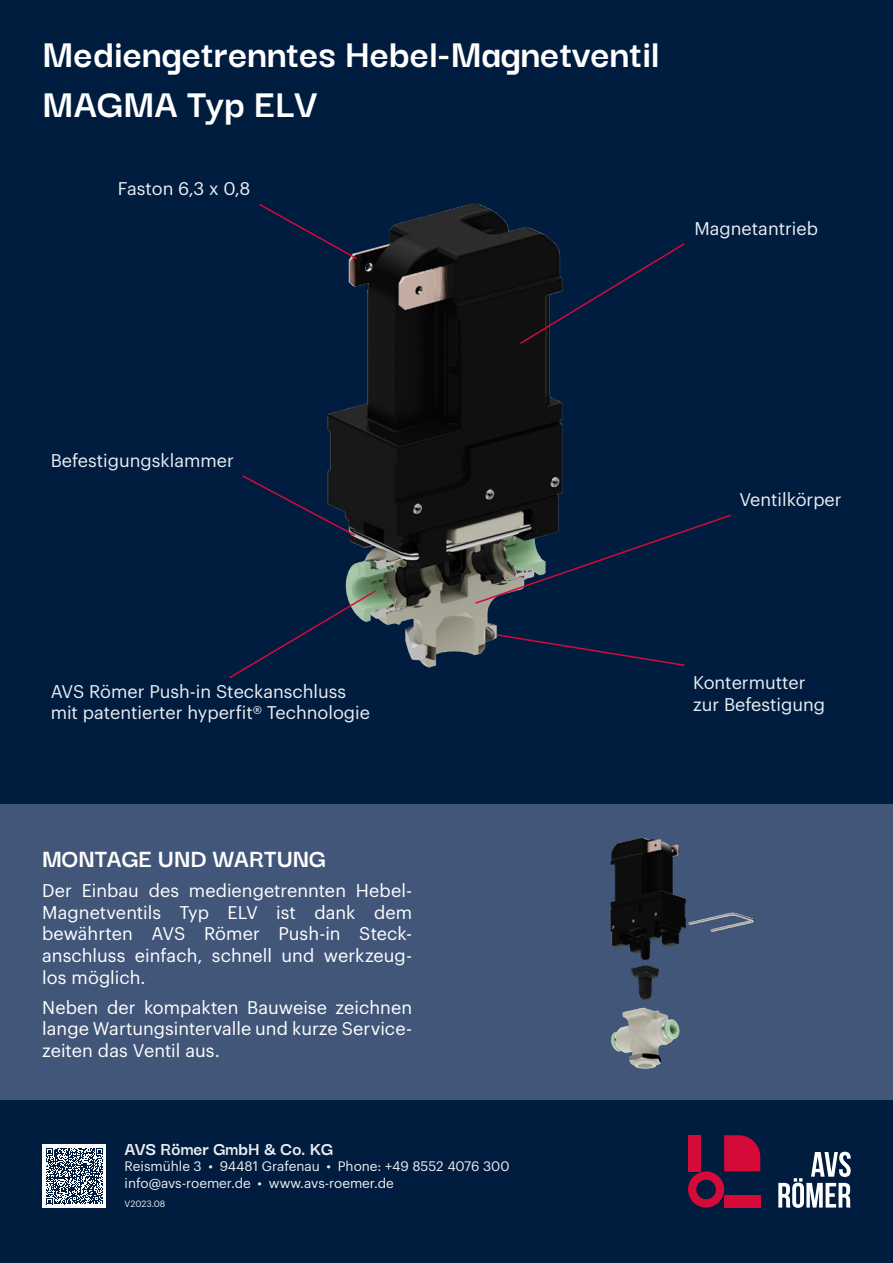
<style>
.page{position:relative;width:893px;height:1263px;background:#001d3f}
.page>*{position:absolute;margin:0;border:0;box-sizing:border-box;transform-origin:0 0}
.t1{font:700 42px/49.5px "Darker Grotesque";color:#fff}
.t2{font:700 27px "Darker Grotesque";color:#fff}
.t3{font:700 19.5px "Darker Grotesque";color:#eceef3}
.t4{font:18px/21.6px "Graphik";letter-spacing:.005em;color:#fff;text-align:justify}
.t5{font:18px/21.6px "Graphik";color:#eceef3}
.t6{font:13.5px/16.2px "Graphik";color:#eceef3}
.t7{font:9px "Graphik";color:#eceef3}
</style>
<div class="page">
<img style="left:327px;top:203px;width:236px;height:465px">
<div style="left:0;top:804px;width:893px;height:295px;background:#42567a"></div>
<svg style="left:242px;top:474px;width:115px;height:63px"></svg>
<svg style="left:229px;top:589px;width:149px;height:90px"></svg>
<svg style="left:259px;top:203px;width:100px;height:58px"></svg>
<svg style="left:473px;top:513px;width:258px;height:92px"></svg>
<svg style="left:495px;top:633px;width:190px;height:34px"></svg>
<svg style="left:518px;top:242px;width:167px;height:103px"></svg>
<img style="left:610px;top:837px;width:145px;height:232px">
<div style="left:43px;top:1144px;width:63px;height:64px;background:#fff"></div>
<svg style="left:46px;top:1148px;width:57px;height:56px"></svg>
<svg style="left:688px;top:1135px;width:72px;height:72px"></svg>
<svg style="left:778px;top:1152px;width:73px;height:56px"></svg>
<h1 class="t1" style="left:43px;top:27px;width:618px">Mediengetrenntes Hebel-Magnetventil<br>MAGMA Typ ELV</h1>
<p class="t5" style="left:118px;top:176px;width:134px">Faston 6,3 x 0,8</p>
<p class="t5" style="left:694px;top:216px;width:125px">Magnetantrieb</p>
<p class="t5" style="left:51px;top:448px;width:185px">Befestigungsklammer</p>
<p class="t5" style="left:51px;top:679px;width:321px">AVS Römer Push-in Steckanschluss mit patentierter hyperfit® Technologie</p>
<h2 class="t2" style="left:42px;top:838px;width:285px">MONTAGE UND WARTUNG</h2>
<p class="t4" style="left:42px;top:878px;width:371px">Der Einbau des mediengetrennten Hebel-Magnetventils Typ ELV ist dank dem bewährten AVS Römer Push-in Steck&shy;anschluss einfach, schnell und werkzeug&shy;los möglich.</p>
<p class="t4" style="left:42px;top:995px;width:371px">Neben der kompakten Bauweise zeichnen lange Wartungsintervalle und kurze Service&shy;zeiten das Ventil aus.</p>
<p class="t3" style="left:125px;top:1134px;width:210px">AVS Römer GmbH &amp; Co. KG</p>
<p class="t6" style="left:125px;top:1157px;width:386px">Reismühle 3 • 94481 Grafenau • Phone: +49 8552 4076 300 info@avs-roemer.de • www.avs-roemer.de</p>
<p class="t7" style="left:125px;top:1197px;width:42px">V2023.08</p>
<p class="t5" style="left:739px;top:487px;width:104px">Ventilkörper</p>
<p class="t5" style="left:693px;top:670px;width:134px">Kontermutter zur Befestigung</p>
</div>
